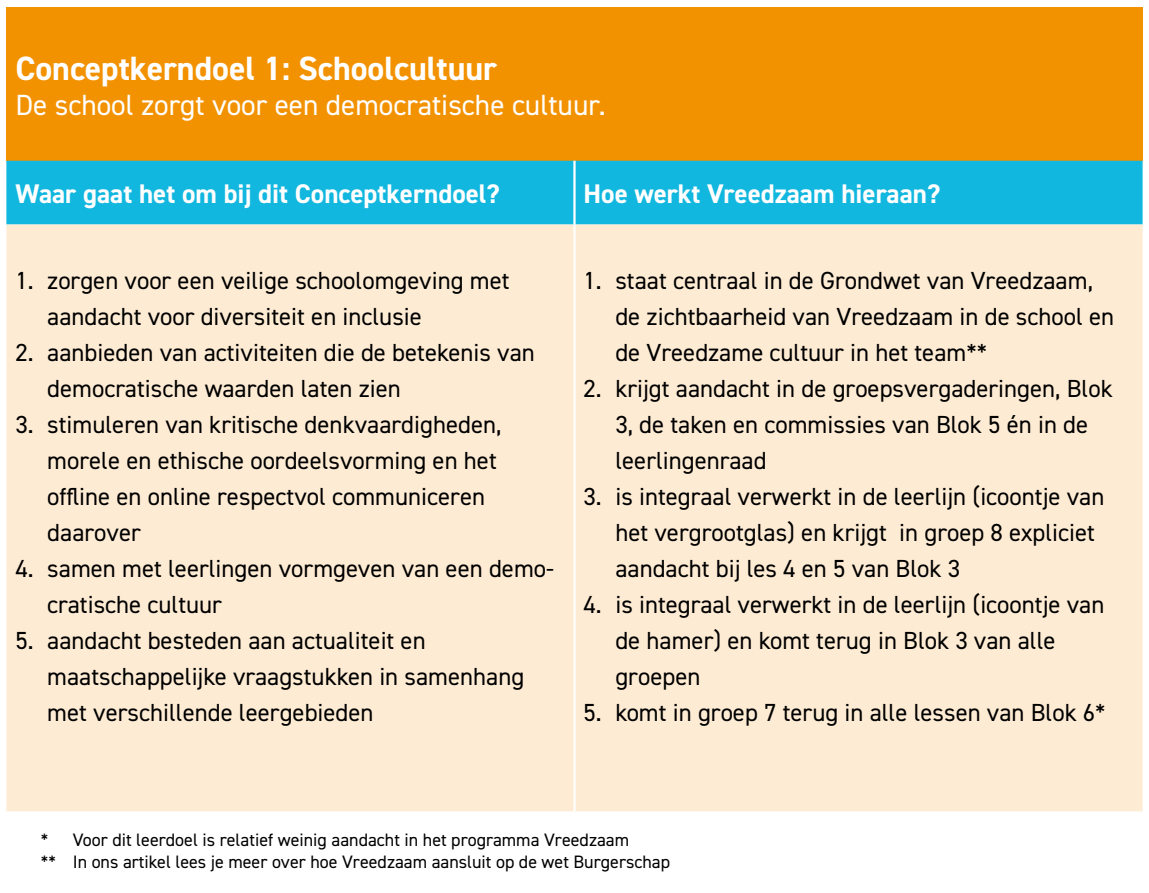
<style>
.page{position:relative;width:1149px;height:893px;background:#fff}
.page>*{position:absolute;margin:0;border:0;box-sizing:border-box;transform-origin:0 0}
.t1{font:700 33.75px "DIN2014";color:#fff}
.t2{font:29.25px "DIN2014";color:#fff}
.t3{font:700 27px "DIN2014";color:#fff}
.t4{font:24.75px/36px "DIN2014";color:#000}
.t5{font:18px/22.5px "DIN2014";color:#000}
</style>
<div class="page">
<div style="left:6px;top:8px;width:1136px;height:153px;background:#f39200"></div>
<div style="left:6px;top:161px;width:1136px;height:64px;background:#12b7df"></div>
<div style="left:6px;top:225px;width:1136px;height:586px;background:#feebd3"></div>
<hr style="left:573px;top:161px;width:2px;height:64px;background:#fff">
<hr style="left:573px;top:225px;width:2px;height:586px;background:#fff">
<h1 class="t1" style="left:15px;top:46px;width:483px">Conceptkerndoel 1: Schoolcultuur</h1>
<p class="t2" style="left:15px;top:87px;width:591px">De school zorgt voor een democratische cultuur.</p>
<p class="t3" style="left:15px;top:176px;width:486px">Waar gaat het om bij dit Conceptkerndoel?</p>
<p class="t3" style="left:583px;top:176px;width:358px">Hoe werkt Vreedzaam hieraan?</p>
<p class="t4" style="left:47px;top:262px;width:463px;text-indent:-32px">1. zorgen voor een veilige schoolomgeving met aandacht voor diversiteit en inclusie</p>
<p class="t4" style="left:47px;top:334px;width:489px;text-indent:-32px">2. aanbieden van activiteiten die de betekenis van democratische waarden laten zien</p>
<p class="t4" style="left:47px;top:406px;width:455px;text-indent:-32px">3. stimuleren van kritische denkvaardigheden, morele en ethische oordeelsvorming en het offline en online respectvol communiceren daarover</p>
<p class="t4" style="left:47px;top:550px;width:508px;text-indent:-32px">4. samen met leerlingen vormgeven van een demo&shy;cratische cultuur</p>
<p class="t4" style="left:47px;top:622px;width:478px;text-indent:-32px">5. aandacht besteden aan actualiteit en maatschappelijke vraagstukken in samenhang met verschillende leergebieden</p>
<p class="t4" style="left:615px;top:262px;width:500px;text-indent:-32px">1. staat centraal in de Grondwet van Vreedzaam, de zichtbaarheid van Vreedzaam in de school en de Vreedzame cultuur in het team**</p>
<p class="t4" style="left:615px;top:370px;width:498px;text-indent:-32px">2. krijgt aandacht in de groepsvergaderingen, Blok<br>3, de taken en commissies van Blok 5 én in de leerlingenraad</p>
<p class="t4" style="left:615px;top:478px;width:490px;text-indent:-32px">3. is integraal verwerkt in de leerlijn (icoontje van het vergrootglas) en krijgt in groep 8 expliciet aandacht bij les 4 en 5 van Blok 3</p>
<p class="t4" style="left:615px;top:586px;width:490px;text-indent:-32px">4. is integraal verwerkt in de leerlijn (icoontje van de hamer) en komt terug in Blok 3 van alle groepen</p>
<p class="t4" style="left:583px;top:694px;width:523px">5. komt in groep 7 terug in alle lessen van Blok 6*</p>
<p class="t5" style="left:41px;top:828px;width:630px">* Voor dit leerdoel is relatief weinig aandacht in het programma Vreedzaam<br>** In ons artikel lees je meer over hoe Vreedzaam aansluit op de wet Burgerschap</p>
</div>
